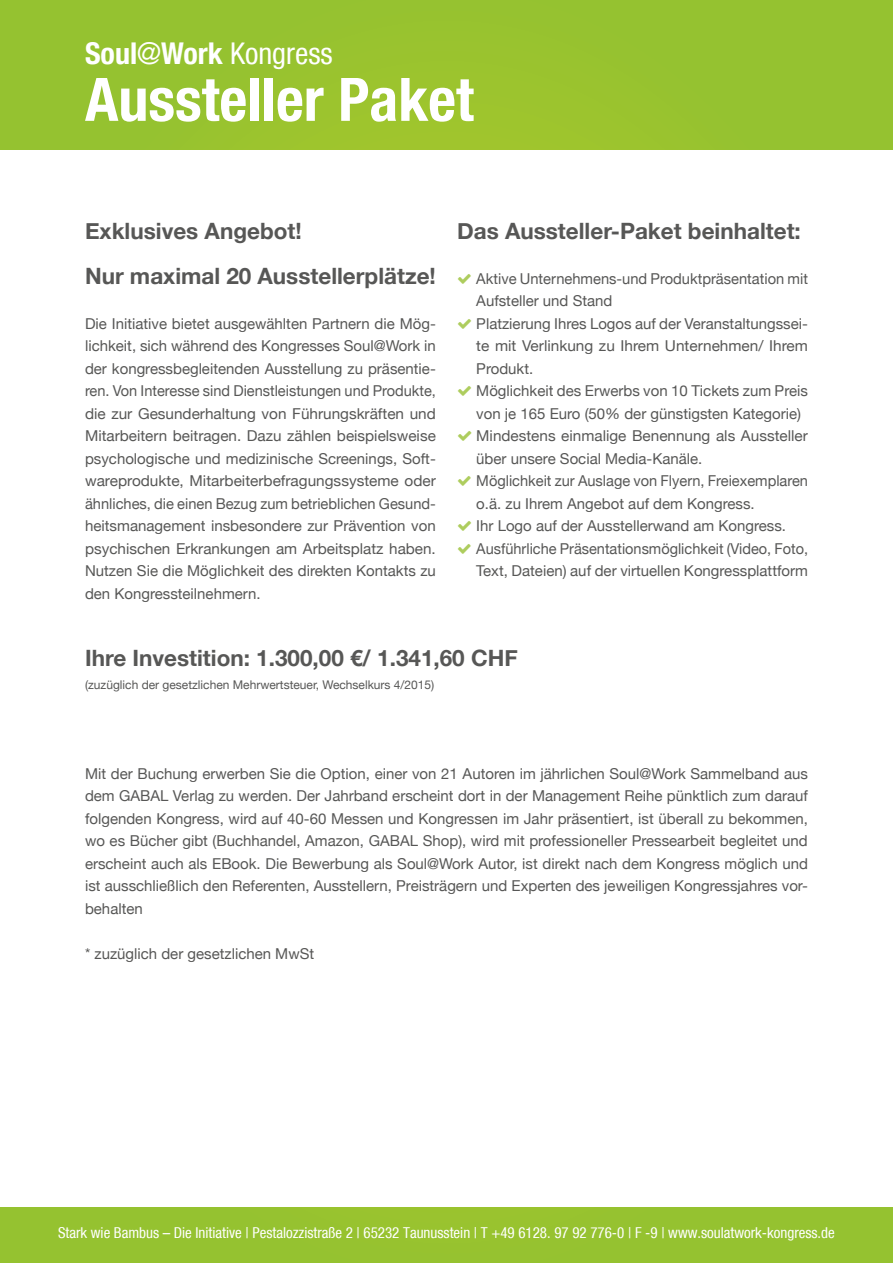
<style>
.page{position:relative;width:893px;height:1263px;background:#95c230}
.page>*{position:absolute;margin:0;border:0;box-sizing:border-box;transform-origin:0 0}
.t1{font:700 condensed 60px "Helvetica Neue";color:#fff}
.t2{font:condensed 30px "Helvetica Neue";color:#fff}
.t3{font:700 22.5px/45px "Helvetica Neue";color:#575756}
.t4{font:15px/22.5px "Helvetica Neue";color:#575756;text-align:justify}
.t5{font:condensed 15px "Helvetica Neue";color:#fff}
.t6{font:12px "Helvetica Neue";color:#575756}
.s1{font-weight:700}
</style>
<div class="page">
<div style="left:0;top:150px;width:893px;height:1056px;background:#fff"></div>
<h2 class="t2" style="left:85px;top:36px;width:249px"><span class="s1">Soul</span>@<span class="s1">Work</span> Kongress</h2>
<h1 class="t1" style="left:85px;top:63px;width:390px">Aussteller Paket</h1>
<h3 class="t3" style="left:85px;top:209px;width:352px">Exklusives Angebot!<br>Nur maximal 20 Ausstellerplätze!</h3>
<p class="t4" style="left:85px;top:313px;width:352px">Die Initiative bietet ausgewählten Partnern die Mög&shy;lichkeit, sich während des Kongresses Soul@Work in der kongressbegleitenden Ausstellung zu präsentie&shy;ren. Von Interesse sind Dienstleistungen und Produkte, die zur Gesunderhaltung von Führungskräften und Mitarbeitern beitragen. Dazu zählen beispielsweise psychologische und medizinische Screenings, Soft&shy;wareprodukte, Mitarbeiterbefragungssysteme oder ähnliches, die einen Bezug zum betrieblichen Gesund&shy;heitsmanagement insbesondere zur Prävention von psychischen Erkrankungen am Arbeitsplatz haben.<br>Nutzen Sie die Möglichkeit des direkten Kontakts zu den Kongressteilnehmern.</p>
<h3 class="t3" style="left:457px;top:209px;width:345px">Das Aussteller-Paket beinhaltet:</h3>
<p class="t4" style="left:476px;top:268px;width:333px;text-align:left">Aktive Unternehmens-und Produktpräsentation mit Aufsteller und Stand<br>Platzierung Ihres Logos auf der Veranstaltungssei&shy;te mit Verlinkung zu Ihrem Unternehmen/ Ihrem Produkt.<br>Möglichkeit des Erwerbs von 10 Tickets zum Preis von je 165 Euro (50% der günstigsten Kategorie)<br>Mindestens einmalige Benennung als Aussteller über unsere Social Media-Kanäle.<br>Möglichkeit zur Auslage von Flyern, Freiexemplaren o.ä. zu Ihrem Angebot auf dem Kongress.<br>Ihr Logo auf der Ausstellerwand am Kongress.<br>Ausführliche Präsentationsmöglichkeit (Video, Foto, Text, Dateien) auf der virtuellen Kongressplattform</p>
<h3 class="t3" style="left:85px;top:636px;width:434px">Ihre Investition: 1.300,00 €/ 1.341,60 CHF</h3>
<p class="t6" style="left:85px;top:676px;width:351px">(zuzüglich der gesetzlichen Mehrwertsteuer, Wechselkurs 4/2015)</p>
<p class="t4" style="left:85px;top:763px;width:724px">Mit der Buchung erwerben Sie die Option, einer von 21 Autoren im jährlichen Soul@Work Sammelband aus dem GABAL Verlag zu werden. Der Jahrband erscheint dort in der Management Reihe pünktlich zum darauf folgenden Kongress, wird auf 40-60 Messen und Kongressen im Jahr präsentiert, ist überall zu bekommen, wo es Bücher gibt (Buchhandel, Amazon, GABAL Shop), wird mit professioneller Pressearbeit begleitet und erscheint auch als EBook. Die Bewerbung als Soul@Work Autor, ist direkt nach dem Kongress möglich und ist ausschließlich den Referenten, Ausstellern, Preisträgern und Experten des jeweiligen Kongressjahres vor&shy;behalten</p>
<p class="t4" style="left:85px;top:943px;width:231px">* zuzüglich der gesetzlichen MwSt</p>
<p class="t5" style="left:58px;top:1224px;width:778px">Stark wie Bambus – Die Initiative | Pestalozzistraße 2 | 65232 Taunusstein | T +49 6128. 97 92 776-0 | F -9 | www.soulatwork-kongress.de</p>
</div>
